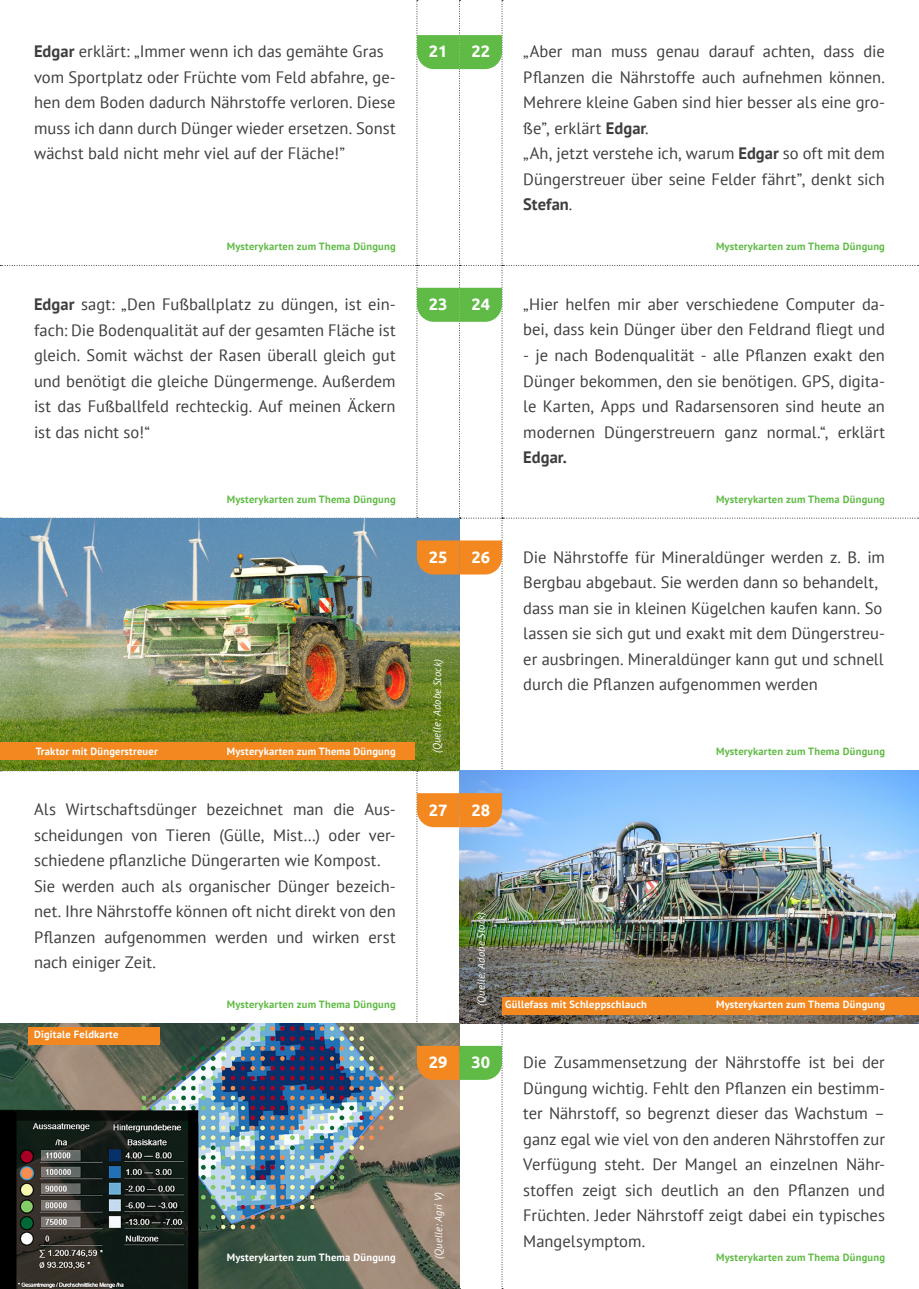
<style>
.page{position:relative;width:919px;height:1289px;background:#fff}
.page>*{position:absolute;margin:0;border:0;box-sizing:border-box;transform-origin:0 0}
.t1{font:16.5px/25.5px "PT Sans";color:#3e3e3f;text-align:justify}
.t2{font:700 16.5px "Ubuntu";color:#fff}
.t3{font:700 16.5px "PT Sans";color:#3e3e3f}
.t4{font:700 10.5px "PT Sans";letter-spacing:.02em;color:#60bb46}
.t5{font:700 10.5px "PT Sans";letter-spacing:.02em;color:#fff}
.t6{font:italic 10.5px "PT Sans";letter-spacing:.02em;color:#fff}
.s1{font-weight:700}
</style>
<div class="page">
<img style="left:0;top:0;width:919px;height:1289px">
<div style="left:0;top:742px;width:414px;height:18px;background:#f38820"></div>
<div style="left:502px;top:997px;width:416px;height:17px;background:#f38820"></div>
<div style="left:28px;top:1027px;width:132px;height:17px;background:#f38820"></div>
<p class="t1" style="left:34px;top:38px;width:351px"><span class="s1">Edgar</span> erklärt: „Immer wenn ich das gemähte Gras</p>
<p class="t2" style="left:429px;top:42px;width:20px">21</p>
<p class="t2" style="left:471px;top:42px;width:20px">22</p>
<p class="t1" style="left:34px;top:64px;width:363px">vom Sportplatz oder Früchte vom Feld abfahre, ge&shy;hen dem Boden dadurch Nährstoffe verloren. Diese muss ich dann durch Dünger wieder ersetzen. Sonst wächst bald nicht mehr viel auf der Fläche!”</p>
<p class="t1" style="left:523px;top:38px;width:363px;text-align:left">„Aber man muss genau darauf achten, dass die Pflanzen die Nährstoffe auch aufnehmen können.<br>Mehrere kleine Gaben sind hier besser als eine gro&shy;ße”, erklärt <span class="s1">Edgar</span>.<br>„Ah, jetzt verstehe ich, warum <span class="s1">Edgar</span> so oft mit dem Düngerstreuer über seine Felder fährt”, denkt sich <span class="s1">Stefan</span>.</p>
<p class="t4" style="left:227px;top:239px;width:170px">Mysterykarten zum Thema Düngung</p>
<p class="t4" style="left:716px;top:239px;width:170px">Mysterykarten zum Thema Düngung</p>
<p class="t1" style="left:34px;top:291px;width:363px"><span class="s1">Edgar</span> sagt: „Den Fußballplatz zu düngen, ist ein&shy;fach: Die Bodenqualität auf der gesamten Fläche ist gleich. Somit wächst der Rasen überall gleich gut und benötigt die gleiche Düngermenge. Außerdem ist das Fußballfeld rechteckig. Auf meinen Äckern ist das nicht so!“</p>
<p class="t1" style="left:523px;top:291px;width:363px">„Hier helfen mir aber verschiedene Computer da&shy;bei, dass kein Dünger über den Feldrand fliegt und</p>
<p class="t2" style="left:429px;top:294px;width:20px">23</p>
<p class="t2" style="left:471px;top:294px;width:20px">24</p>
<p class="t1" style="left:523px;top:342px;width:363px">- je nach Bodenqualität - alle Pflanzen exakt den Dünger bekommen, den sie benötigen. GPS, digita&shy;le Karten, Apps und Radarsensoren sind heute an modernen Düngerstreuern ganz normal.“, erklärt</p>
<p class="t3" style="left:523px;top:446px;width:45px">Edgar.</p>
<p class="t4" style="left:227px;top:492px;width:170px">Mysterykarten zum Thema Düngung</p>
<p class="t4" style="left:716px;top:492px;width:170px">Mysterykarten zum Thema Düngung</p>
<p class="t2" style="left:429px;top:547px;width:20px">25</p>
<p class="t2" style="left:471px;top:547px;width:20px">26</p>
<p class="t5" style="left:36px;top:744px;width:123px">Traktor mit Düngerstreuer</p>
<p class="t5" style="left:227px;top:744px;width:170px">Mysterykarten zum Thema Düngung</p>
<p class="t6" style="left:430px;top:753px;width:95px;rotate:-89deg">(Quelle: Adobe Stock)</p>
<p class="t1" style="left:523px;top:543px;width:363px;text-align:left">Die Nährstoffe für Mineraldünger werden z. B. im Bergbau abgebaut. Sie werden dann so behandelt, dass man sie in kleinen Kügelchen kaufen kann. So lassen sie sich gut und exakt mit dem Düngerstreu&shy;er ausbringen. Mineraldünger kann gut und schnell durch die Pflanzen aufgenommen werden</p>
<p class="t4" style="left:716px;top:744px;width:170px">Mysterykarten zum Thema Düngung</p>
<p class="t1" style="left:34px;top:796px;width:363px;text-align:left">Als Wirtschaftsdünger bezeichnet man die Aus&shy;scheidungen von Tieren (Gülle, Mist…) oder ver&shy;schiedene pflanzliche Düngerarten wie Kompost.<br>Sie werden auch als organischer Dünger bezeich&shy;net. Ihre Nährstoffe können oft nicht direkt von den Pflanzen aufgenommen werden und wirken erst nach einiger Zeit.</p>
<p class="t2" style="left:429px;top:799px;width:20px">27</p>
<p class="t2" style="left:471px;top:799px;width:20px">28</p>
<p class="t6" style="left:474px;top:1005px;width:96px;rotate:-90deg">(Quelle: Adobe Stock)</p>
<p class="t4" style="left:227px;top:997px;width:170px">Mysterykarten zum Thema Düngung</p>
<p class="t5" style="left:34px;top:1027px;width:86px">Digitale Feldkarte</p>
<p class="t2" style="left:429px;top:1052px;width:20px">29</p>
<p class="t2" style="left:471px;top:1052px;width:20px">30</p>
<p class="t5" style="left:227px;top:1249px;width:170px">Mysterykarten zum Thema Düngung</p>
<p class="t6" style="left:432px;top:1258px;width:69px;rotate:-90deg">(Quelle: Agri V)</p>
<p class="t5" style="left:505px;top:997px;width:143px">Güllefass mit Schleppschlauch</p>
<p class="t5" style="left:716px;top:997px;width:170px">Mysterykarten zum Thema Düngung</p>
<p class="t1" style="left:523px;top:1049px;width:363px">Die Zusammensetzung der Nährstoffe ist bei der Düngung wichtig. Fehlt den Pflanzen ein bestimm&shy;ter Nährstoff, so begrenzt dieser das Wachstum – ganz egal wie viel von den anderen Nährstoffen zur Verfügung steht. Der Mangel an einzelnen Nähr&shy;stoffen zeigt sich deutlich an den Pflanzen und Früchten. Jeder Nährstoff zeigt dabei ein typisches Mangelsymptom.</p>
<p class="t4" style="left:716px;top:1249px;width:170px">Mysterykarten zum Thema Düngung</p>
</div>
